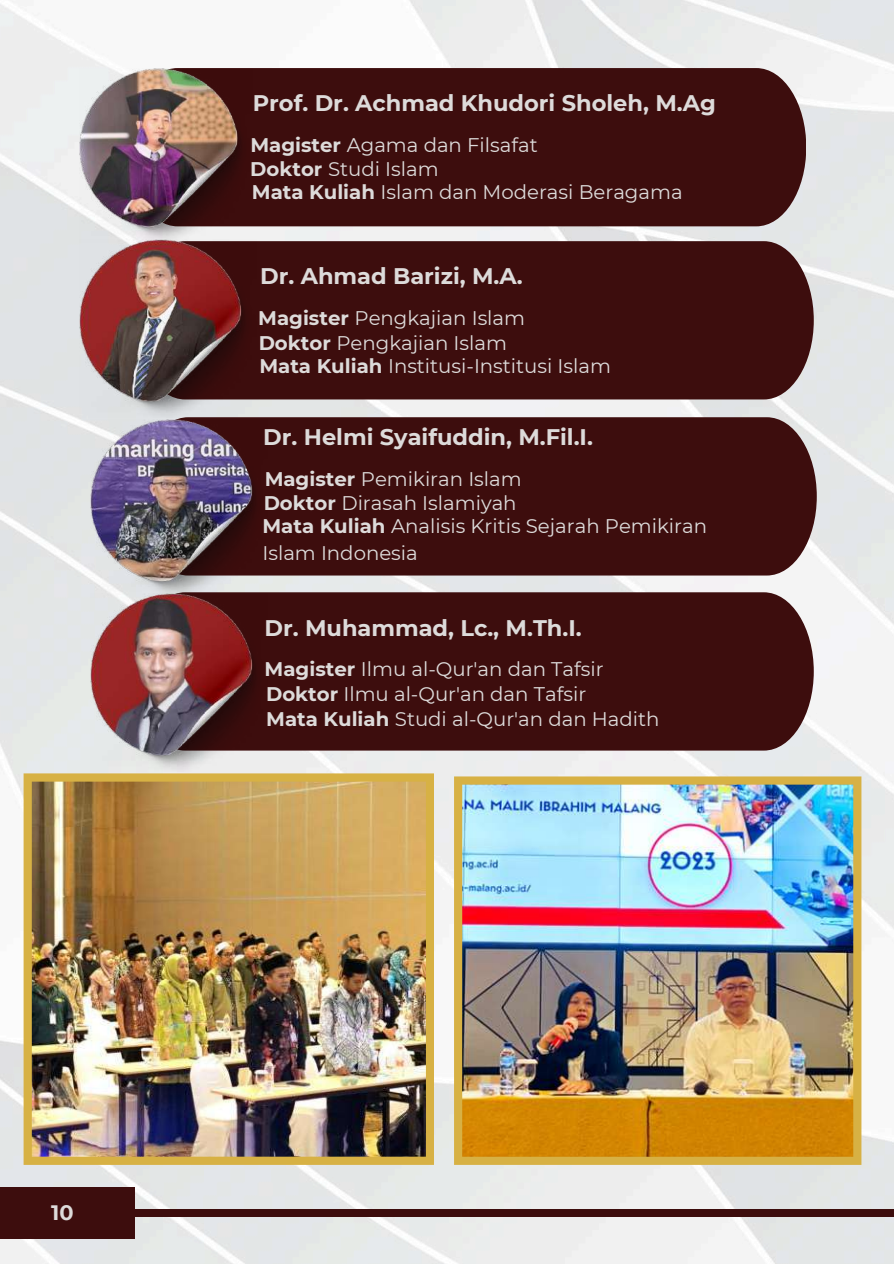
<style>
.page{position:relative;width:894px;height:1264px;background:#fff}
.page>*{position:absolute;margin:0;border:0;box-sizing:border-box;transform-origin:0 0}
.t1{font:700 22.5px "Montserrat";color:#dddbda}
.t2{font:700 20.85px "Montserrat";color:#dddbda}
.t3{font:19.65px/27px "Montserrat";color:#dddbda}
.s1{font-weight:700}
</style>
<div class="page">
<img style="left:0;top:0;width:893px;height:1263px">
<div style="left:0;top:1186px;width:135px;height:52px;background:#3d0d0d"></div>
<div style="left:85px;top:1209px;width:808px;height:7px;background:#3d0d0d"></div>
<div style="left:128px;top:68px;width:678px;height:158px;background:#3d0d0d"></div>
<div style="left:257px;top:241px;width:556px;height:158px;background:#3d0d0d"></div>
<div style="left:138px;top:417px;width:678px;height:158px;background:#3d0d0d"></div>
<div style="left:267px;top:592px;width:546px;height:158px;background:#3d0d0d"></div>
<img style="left:80px;top:69px;width:173px;height:171px">
<img style="left:90px;top:597px;width:177px;height:174px">
<img style="left:80px;top:240px;width:177px;height:177px">
<img style="left:90px;top:419px;width:177px;height:178px">
<img style="left:24px;top:773px;width:410px;height:391px">
<img style="left:454px;top:776px;width:407px;height:388px">
<p class="t1" style="left:253px;top:89px;width:464px">Prof. Dr. Achmad Khudori Sholeh, M.Ag</p>
<p class="t3" style="left:250px;top:131px;width:289px"><span class="s1">Magister</span> Agama dan Filsafat</p>
<p class="t3" style="left:252px;top:179px;width:432px"><span class="s1">Mata Kuliah</span> Islam dan Moderasi Beragama</p>
<p class="t3" style="left:250px;top:156px;width:190px"><span class="s1">Doktor</span> Studi Islam</p>
<p class="t1" style="left:260px;top:263px;width:264px">Dr. Ahmad Barizi, M.A.</p>
<p class="t3" style="left:258px;top:304px;width:268px"><span class="s1">Magister</span> Pengkajian Islam</p>
<p class="t3" style="left:259px;top:352px;width:353px"><span class="s1">Mata Kuliah</span> Institusi-Institusi Islam</p>
<p class="t3" style="left:258px;top:329px;width:250px"><span class="s1">Doktor</span> Pengkajian Islam</p>
<p class="t1" style="left:263px;top:423px;width:331px">Dr. Helmi Syaifuddin, M.Fil.I.</p>
<p class="t3" style="left:264px;top:465px;width:258px"><span class="s1">Magister</span> Pemikiran Islam</p>
<p class="t3" style="left:262px;top:513px;width:446px"><span class="s1">Mata Kuliah</span> Analisis Kritis Sejarah Pemikiran<br>Islam Indonesia</p>
<p class="t3" style="left:263px;top:490px;width:254px"><span class="s1">Doktor</span> Dirasah Islamiyah</p>
<p class="t1" style="left:264px;top:613px;width:318px">Dr. Muhammad, Lc., M.Th.I.</p>
<p class="t3" style="left:264px;top:655px;width:340px"><span class="s1">Magister</span> Ilmu al-Qur'an dan Tafsir</p>
<p class="t3" style="left:266px;top:680px;width:321px"><span class="s1">Doktor</span> Ilmu al-Qur'an dan Tafsir</p>
<p class="t3" style="left:266px;top:706px;width:394px"><span class="s1">Mata Kuliah</span> Studi al-Qur'an dan Hadith</p>
<p class="t2" style="left:51px;top:1199px;width:24px">10</p>
</div>
